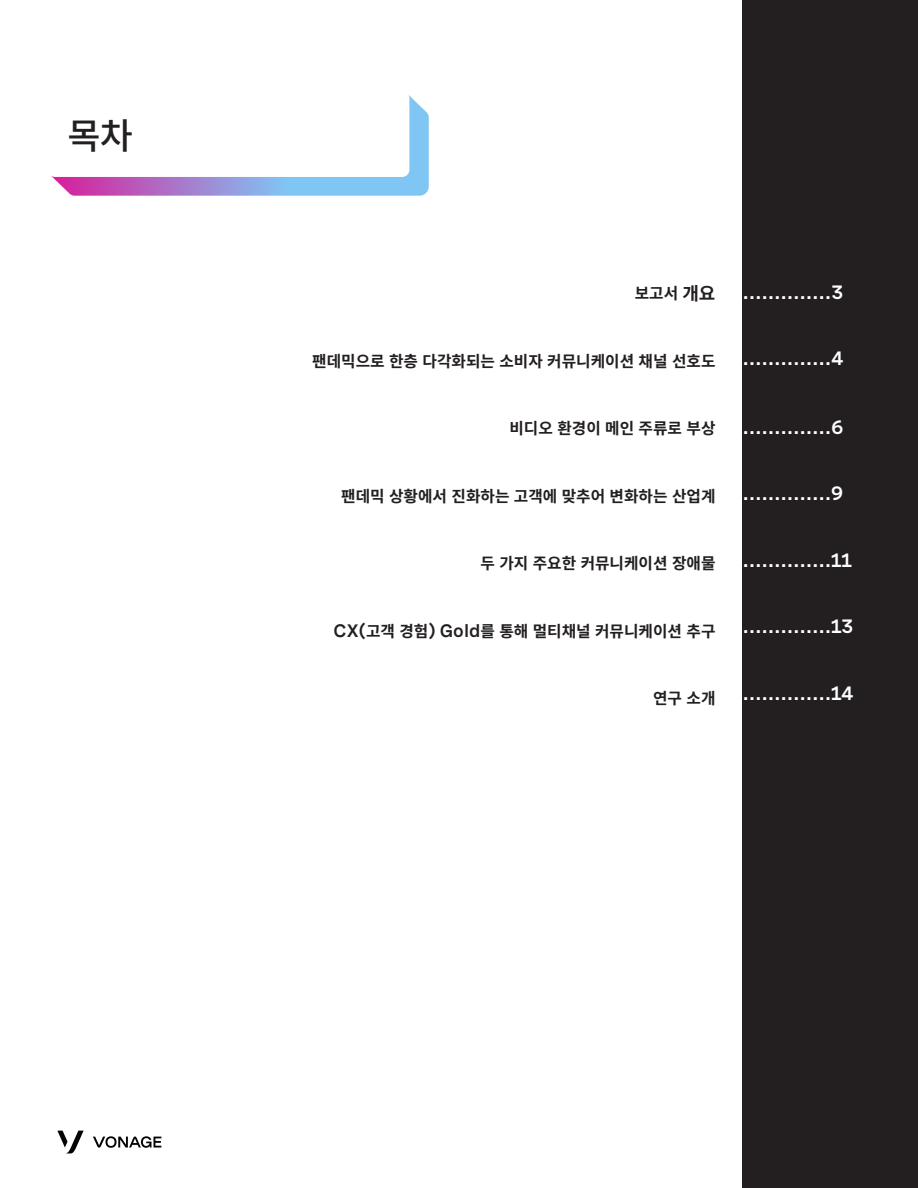
<style>
.page{position:relative;width:918px;height:1188px;background:#fff}
.page>*{position:absolute;margin:0;border:0;box-sizing:border-box;transform-origin:0 0}
.t1{font:500 36px "Noto Sans CJ Kkr";color:#231f20}
.t2{font:600 19.5px "Spezia Semi Mono";color:#fff}
.t3{font:700 15.75px "Noto Sans CJ Kkr";color:#231f20}
.s1{font-size:18px}
.s2{font-family:"Spezia";font-weight:600;font-size:18px}
</style>
<div class="page">
<svg style="left:57px;top:1131px;width:27px;height:22px"></svg>
<svg style="left:93px;top:1136px;width:68px;height:12px"></svg>
<div style="left:742px;top:0;width:176px;height:1188px;background:#231f20"></div>
<svg style="left:51px;top:95px;width:378px;height:101px"></svg>
<p class="t1" style="left:68px;top:115px;width:67px">목차</p>
<p class="t3" style="left:635px;top:284px;width:82px">보고서 <span class="s1">개요</span></p>
<p class="t2" style="left:742px;top:277px;width:103px">..............3</p>
<p class="t3" style="left:312px;top:352px;width:405px">팬데믹으로 한층 다각화되는 소비자 커뮤니케이션 채널 선호도</p>
<p class="t2" style="left:742px;top:344px;width:103px">..............4</p>
<p class="t3" style="left:509px;top:419px;width:208px">비디오 환경이 메인 주류로 부상</p>
<p class="t2" style="left:742px;top:412px;width:103px">..............6</p>
<p class="t3" style="left:341px;top:487px;width:376px">팬데믹 상황에서 진화하는 고객에 맞추어 변화하는 산업계</p>
<p class="t2" style="left:742px;top:479px;width:103px">..............9</p>
<p class="t3" style="left:481px;top:554px;width:236px">두 가지 주요한 커뮤니케이션 장애물</p>
<p class="t2" style="left:742px;top:545px;width:111px">..............11</p>
<p class="t3" style="left:333px;top:622px;width:384px"><span class="s2">CX(</span>고객 경험<span class="s2">) Gold</span>를 통해 멀티채널 커뮤니케이션 추구</p>
<p class="t2" style="left:742px;top:612px;width:113px">..............13</p>
<p class="t3" style="left:653px;top:689px;width:64px">연구 소개</p>
<p class="t2" style="left:742px;top:678px;width:113px">..............14</p>
</div>
